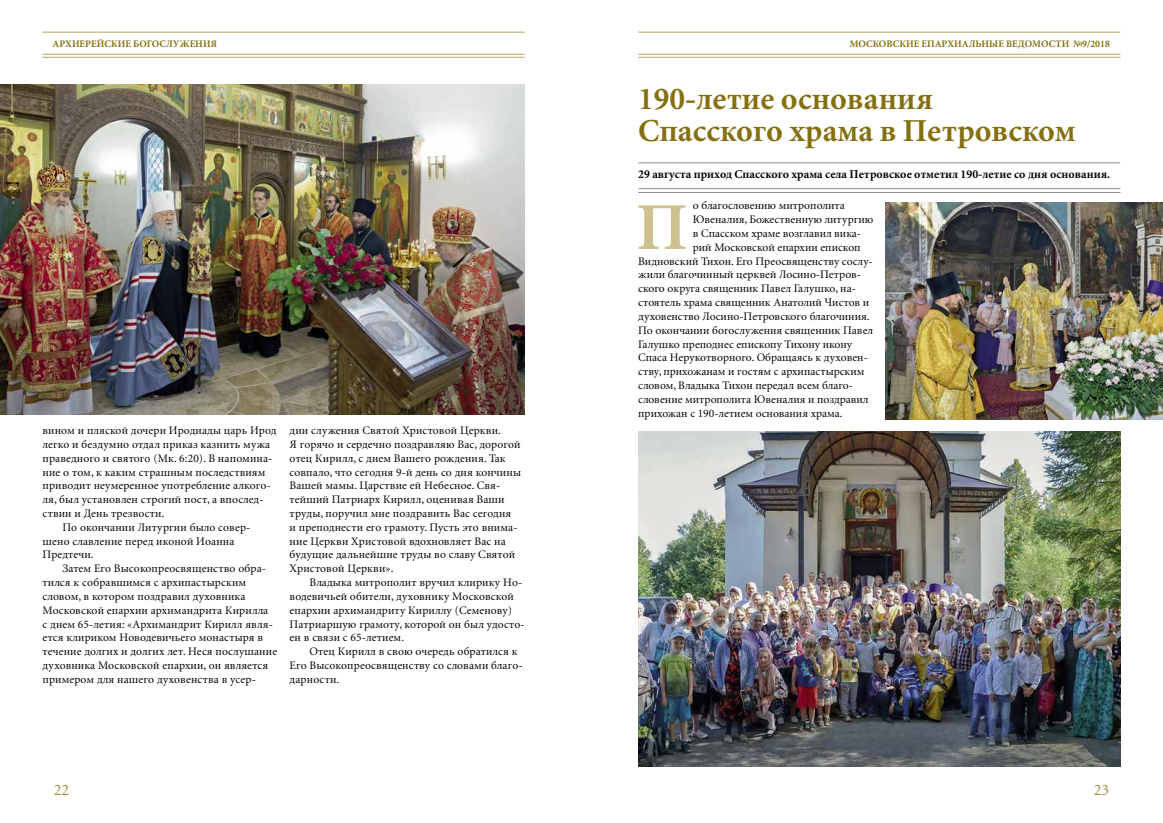
<style>
.page{position:relative;width:1163px;height:823px;background:#fff}
.page>*{position:absolute;margin:0;border:0;box-sizing:border-box;transform-origin:0 0}
.t1{font:700 67px "Minion Cyr";color:#cec18e}
.t2{font:700 32px/32px "Minion Cyr";color:#857011}
.t3{font:16px "Minion Cyr";color:#9d8a38}
.t4{font:700 12px "Minion Cyr";color:#000}
.t5{font:11.5px/13.8px "Minion Cyr";letter-spacing:.01em;color:#000}
.t6{font:700 10px "Minion Cyr";color:#857011}
</style>
<div class="page">
<hr style="left:43px;top:54px;width:481px;height:1px;background:#b5a461">
<hr style="left:638px;top:54px;width:482px;height:1px;background:#b5a461">
<hr style="left:43px;top:32px;width:481px;height:1px;background:#b5a461">
<hr style="left:638px;top:32px;width:482px;height:1px;background:#b5a461">
<hr style="left:43px;top:57px;width:481px;height:1px;background:#b5a461">
<hr style="left:638px;top:57px;width:482px;height:1px;background:#b5a461">
<img style="left:0;top:84px;width:524px;height:330px">
<hr style="left:638px;top:188px;width:482px;height:1px;background:#82917e">
<hr style="left:638px;top:192px;width:482px;height:1px;background:#82917e">
<hr style="left:638px;top:162px;width:481px;height:1px;background:#82917e">
<img style="left:638px;top:431px;width:482px;height:334px">
<img style="left:885px;top:202px;width:277px;height:217px">
<p class="t6" style="left:53px;top:38px;width:166px">АРХИЕРЕЙСКИЕ БОГОСЛУЖЕНИЯ</p>
<p class="t6" style="left:849px;top:37px;width:262px">МОСКОВСКИЕ ЕПАРХИАЛЬНЫЕ ВЕДОМОСТИ №9/2018</p>
<h2 class="t2" style="left:638px;top:82px;width:439px">190-летие основания<br>Спасского храма в Петровском</h2>
<p class="t4" style="left:638px;top:167px;width:473px">29 августа приход Спасского храма села Петровское отметил 190-летие со дня основания.</p>
<p class="t5" style="left:43px;top:423px;width:235px">вином и пляской дочери Иродиады царь Ирод</p>
<p class="t5" style="left:43px;top:437px;width:229px">легко и бездумно отдал приказ казнить мужа</p>
<p class="t5" style="left:43px;top:450px;width:231px">праведного и святого (Мк. 6:20). В напомина-</p>
<p class="t5" style="left:43px;top:464px;width:224px">ние о том, к каким страшным последствиям</p>
<p class="t5" style="left:43px;top:478px;width:230px">приводит неумеренное употребление алкого-</p>
<p class="t5" style="left:43px;top:492px;width:222px">ля, был установлен строгий пост, а впослед-</p>
<p class="t5" style="left:43px;top:506px;width:123px">ствии и День трезвости.</p>
<p class="t5" style="left:62px;top:519px;width:189px">По окончании Литургии было совер-</p>
<p class="t5" style="left:43px;top:533px;width:193px">шено славление перед иконой Иоанна</p>
<p class="t5" style="left:43px;top:547px;width:53px">Предтечи.</p>
<p class="t5" style="left:62px;top:561px;width:205px">Затем Его Высокопреосвященство обра-</p>
<p class="t5" style="left:43px;top:575px;width:205px">тился к собравшимся с архипастырским</p>
<p class="t5" style="left:43px;top:588px;width:204px">словом, в котором поздравил духовника</p>
<p class="t5" style="left:43px;top:602px;width:227px">Московской епархии архимандрита Кирилла</p>
<p class="t5" style="left:43px;top:616px;width:232px">с днем 65-летия: «Архимандрит Кирилл явля-</p>
<p class="t5" style="left:43px;top:630px;width:222px">ется клириком Новодевичьего монастыря в</p>
<p class="t5" style="left:43px;top:644px;width:236px">течение долгих и долгих лет. Неся послушание</p>
<p class="t5" style="left:43px;top:657px;width:227px">духовника Московской епархии, он является</p>
<p class="t5" style="left:43px;top:671px;width:215px">примером для нашего духовенства в усер-</p>
<p class="t5" style="left:289px;top:423px;width:233px">дии служения Святой Христовой Церкви.<br>Я горячо и сердечно поздравляю Вас, дорогой отец Кирилл, с днем Вашего рождения. Так совпало, что сегодня 9-й день со дня кончины Вашей мамы. Царствие ей Небесное. Свя&shy;тейший Патриарх Кирилл, оценивая Ваши труды, поручил мне поздравить Вас сегодня<br>и преподнести его грамоту. Пусть это внима&shy;ние Церкви Христовой вдохновляет Вас на будущие дальнейшие труды во славу Святой Христовой Церкви».</p>
<p class="t5" style="left:289px;top:575px;width:236px;text-indent:20px">Владыка митрополит вручил клирику Но&shy;водевичьей обители, духовнику Московской епархии архимандриту Кириллу (Семенову)<br>Патриаршую грамоту, которой он был удосто&shy;ен в связи с 65-летием.</p>
<p class="t5" style="left:289px;top:644px;width:234px;text-indent:20px">Отец Кирилл в свою очередь обратился к<br>Его Высокопреосвященству со словами благо&shy;дарности.</p>
<p class="t5" style="left:692px;top:198px;width:153px">о благословению митрополита</p>
<p class="t5" style="left:692px;top:212px;width:182px">Ювеналия, Божественную литургию</p>
<p class="t5" style="left:692px;top:226px;width:170px">в Спасском храме возглавил вика-</p>
<p class="t5" style="left:692px;top:240px;width:169px">рий Московской епархии епископ</p>
<p class="t5" style="left:638px;top:254px;width:236px">Видновский Тихон. Его Преосвященству сослу-</p>
<p class="t5" style="left:638px;top:267px;width:224px">жили благочинный церквей Лосино-Петров-</p>
<p class="t5" style="left:638px;top:281px;width:219px">ского округа священник Павел Галушко, на-</p>
<p class="t5" style="left:638px;top:295px;width:232px">стоятель храма священник Анатолий Чистов и</p>
<p class="t5" style="left:638px;top:309px;width:233px">духовенство Лосино-Петровского благочиния.</p>
<p class="t5" style="left:638px;top:323px;width:236px">По окончании богослужения священник Павел</p>
<p class="t5" style="left:638px;top:336px;width:215px">Галушко преподнес епископу Тихону икону</p>
<p class="t5" style="left:638px;top:350px;width:231px">Спаса Нерукотворного. Обращаясь к духовен-</p>
<p class="t5" style="left:638px;top:364px;width:228px">ству, прихожанам и гостям с архипастырским</p>
<p class="t5" style="left:638px;top:378px;width:216px">словом, Владыка Тихон передал всем благо-</p>
<p class="t5" style="left:638px;top:392px;width:232px">словение митрополита Ювеналия и поздравил</p>
<p class="t5" style="left:638px;top:405px;width:206px">прихожан с 190-летием основания храма.</p>
<h1 class="t1" style="left:636px;top:187px;width:52px">П</h1>
<h3 class="t3" style="left:54px;top:780px;width:17px">22</h3>
<h3 class="t3" style="left:1093px;top:780px;width:17px">23</h3>
</div>
